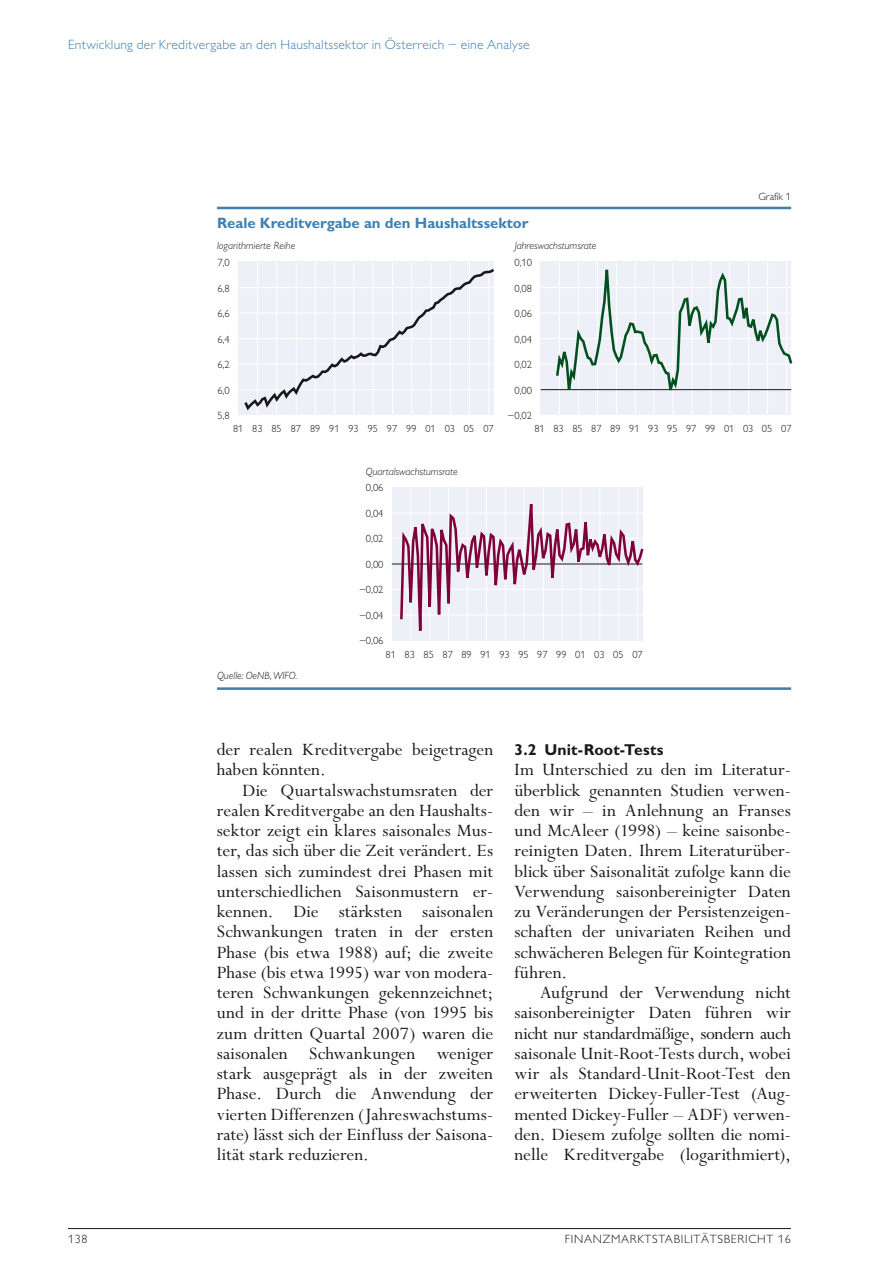
<style>
.page{position:relative;width:893px;height:1263px;background:#fff}
.page>*{position:absolute;margin:0;border:0;box-sizing:border-box;transform-origin:0 0}
.t1{font:19.5px/20.2px "Perpetua";color:#1a171b;text-align:justify}
.t2{font:700 15.75px "Gill Alternate One";letter-spacing:.005em;color:#1a171b}
.t3{font:700 15px "Gill Alternate One";color:#3f80b0}
.t4{font:300 13.5px "Gill Alternate One";letter-spacing:.02em;color:#3f80b0}
.t5{font:300 12px "Gill Alternate One";letter-spacing:.06em;color:#1a171b}
.t6{font:300 10.5px "Gill Alternate One";color:#1a171b}
.t7{font:italic 300 10.5px "Gill Alternate One";color:#1a171b}
.t8{font:300 10.35px "Gill Alternate One";color:#1a171b}
</style>
<div class="page">
<hr style="left:68px;top:1228px;width:723px;height:1px;background:#1a171b">
<hr style="left:217px;top:207px;width:574px;height:2px;background:#3f80b0">
<hr style="left:217px;top:687px;width:574px;height:3px;background:#3f80b0">
<div style="left:238px;top:262px;width:255px;height:153px;background:#edf0f6"></div>
<hr style="left:238px;top:389px;width:255px;height:1px;background:#fff">
<hr style="left:238px;top:364px;width:255px;height:1px;background:#fff">
<hr style="left:238px;top:338px;width:255px;height:1px;background:#fff">
<hr style="left:238px;top:312px;width:255px;height:1px;background:#fff">
<hr style="left:238px;top:287px;width:255px;height:1px;background:#fff">
<hr style="left:257px;top:262px;width:1px;height:153px;background:#fff">
<hr style="left:276px;top:262px;width:1px;height:153px;background:#fff">
<hr style="left:296px;top:262px;width:1px;height:153px;background:#fff">
<hr style="left:315px;top:262px;width:1px;height:153px;background:#fff">
<hr style="left:334px;top:262px;width:1px;height:153px;background:#fff">
<hr style="left:353px;top:262px;width:1px;height:153px;background:#fff">
<hr style="left:373px;top:262px;width:1px;height:153px;background:#fff">
<hr style="left:392px;top:262px;width:1px;height:153px;background:#fff">
<hr style="left:411px;top:262px;width:1px;height:153px;background:#fff">
<hr style="left:430px;top:262px;width:1px;height:153px;background:#fff">
<hr style="left:450px;top:262px;width:1px;height:153px;background:#fff">
<hr style="left:469px;top:262px;width:1px;height:153px;background:#fff">
<hr style="left:488px;top:262px;width:1px;height:153px;background:#fff">
<svg style="left:244px;top:266px;width:250px;height:147px"></svg>
<div style="left:541px;top:262px;width:250px;height:153px;background:#edf0f6"></div>
<hr style="left:541px;top:364px;width:250px;height:1px;background:#fff">
<hr style="left:541px;top:338px;width:250px;height:1px;background:#fff">
<hr style="left:541px;top:312px;width:250px;height:1px;background:#fff">
<hr style="left:541px;top:287px;width:250px;height:1px;background:#fff">
<hr style="left:559px;top:262px;width:1px;height:153px;background:#fff">
<hr style="left:578px;top:262px;width:1px;height:153px;background:#fff">
<hr style="left:597px;top:262px;width:1px;height:153px;background:#fff">
<hr style="left:616px;top:262px;width:1px;height:153px;background:#fff">
<hr style="left:635px;top:262px;width:1px;height:153px;background:#fff">
<hr style="left:654px;top:262px;width:1px;height:153px;background:#fff">
<hr style="left:673px;top:262px;width:1px;height:153px;background:#fff">
<hr style="left:691px;top:262px;width:1px;height:153px;background:#fff">
<hr style="left:710px;top:262px;width:1px;height:153px;background:#fff">
<hr style="left:729px;top:262px;width:1px;height:153px;background:#fff">
<hr style="left:748px;top:262px;width:1px;height:153px;background:#fff">
<hr style="left:767px;top:262px;width:1px;height:153px;background:#fff">
<hr style="left:786px;top:262px;width:1px;height:153px;background:#fff">
<hr style="left:541px;top:389px;width:250px;height:1px;background:#1a171b">
<svg style="left:554px;top:261px;width:239px;height:130px"></svg>
<div style="left:392px;top:487px;width:250px;height:153px;background:#edf0f6"></div>
<hr style="left:392px;top:615px;width:250px;height:1px;background:#fff">
<hr style="left:392px;top:589px;width:250px;height:1px;background:#fff">
<hr style="left:392px;top:538px;width:250px;height:1px;background:#fff">
<hr style="left:392px;top:512px;width:250px;height:1px;background:#fff">
<hr style="left:392px;top:564px;width:250px;height:1px;background:#1a171b">
<svg style="left:399px;top:487px;width:246px;height:203px"></svg>
<p class="t4" style="left:68px;top:37px;width:463px">Entwicklung der Kreditvergabe an den H aushaltssektor in Österreich – eine Analyse</p>
<p class="t3" style="left:217px;top:214px;width:313px">Reale Kreditvergabe an den Haushaltssektor</p>
<p class="t7" style="left:217px;top:240px;width:80px">logarithmierte Reihe</p>
<p class="t6" style="left:217px;top:257px;width:14px">7,0</p>
<p class="t6" style="left:217px;top:282px;width:14px">6,8</p>
<p class="t6" style="left:217px;top:308px;width:14px">6,6</p>
<p class="t6" style="left:217px;top:333px;width:14px">6,4</p>
<p class="t6" style="left:217px;top:359px;width:14px">6,2</p>
<p class="t6" style="left:217px;top:384px;width:14px">6,0</p>
<p class="t6" style="left:217px;top:410px;width:14px">5,8</p>
<p class="t7" style="left:515px;top:240px;width:83px">Jahreswachstumsrate</p>
<p class="t6" style="left:514px;top:257px;width:19px">0,10</p>
<p class="t6" style="left:514px;top:282px;width:19px">0,08</p>
<p class="t6" style="left:514px;top:308px;width:19px">0,06</p>
<p class="t6" style="left:514px;top:333px;width:19px">0,04</p>
<p class="t6" style="left:514px;top:359px;width:19px">0,02</p>
<p class="t6" style="left:514px;top:384px;width:19px">0,00</p>
<p class="t6" style="left:508px;top:410px;width:26px">–0,02</p>
<p class="t6" style="left:758px;top:191px;width:34px">Grafik 1</p>
<p class="t8" style="left:233px;top:423px;width:262px">81 83 85 87 89 91 93 95 97 99 01 03 05 07</p>
<p class="t8" style="left:534px;top:423px;width:259px">81 83 85 87 89 91 93 95 97 99 01 03 05 07</p>
<p class="t7" style="left:366px;top:465px;width:93px">Quartalswachstumsrate</p>
<p class="t6" style="left:366px;top:482px;width:19px">0,06</p>
<p class="t6" style="left:366px;top:507px;width:19px">0,04</p>
<p class="t6" style="left:366px;top:533px;width:19px">0,02</p>
<p class="t6" style="left:366px;top:558px;width:19px">0,00</p>
<p class="t6" style="left:359px;top:584px;width:26px">–0,02</p>
<p class="t6" style="left:359px;top:609px;width:26px">–0,04</p>
<p class="t6" style="left:359px;top:635px;width:26px">–0,06</p>
<p class="t7" style="left:217px;top:669px;width:82px">Quelle: OeNB,WIFO.</p>
<p class="t8" style="left:386px;top:648px;width:259px">81 83 85 87 89 91 93 95 97 99 01 03 05 07</p>
<p class="t1" style="left:217px;top:740px;width:278px">der realen Kreditvergabe beigetragen haben könnten.</p>
<p class="t1" style="left:217px;top:781px;width:278px;text-indent:26px">Die Quartalswachstumsraten der realen Kreditvergabe an den Haushalts&shy;sektor zeigt ein klares saisonales Mus&shy;ter, das sich über die Zeit verändert. Es lassen sich zumindest drei Phasen mit unterschiedlichen Saisonmustern er&shy;kennen. Die stärksten saisonalen Schwankungen traten in der ersten Phase (bis etwa 1988) auf; die zweite Phase (bis etwa 1995) war von modera&shy;teren Schwankungen gekennzeichnet; und in der dritte Phase (von 1995 bis zum dritten Quartal 2007) waren die saisonalen Schwankungen weniger stark ausgeprägt als in der zweiten Phase. Durch die Anwendung der vierten Differenzen (Jahreswachstums&shy;rate) lässt sich der Einfluss der Saisona&shy;lität stark reduzieren.</p>
<p class="t2" style="left:514px;top:740px;width:150px">3.2 Unit-Root-Tests</p>
<p class="t1" style="left:514px;top:760px;width:278px">Im Unterschied zu den im Literatur&shy;überblick genannten Studien verwen&shy;den wir – in Anlehnung an Franses und McAleer (1998) – keine saisonbe&shy;reinigten Daten. Ihrem Literaturüber&shy;blick über Saisonalität zufolge kann die Verwendung saisonbereinigter Daten zu Veränderungen der Persistenzeigen&shy;schaften der univariaten Reihen und schwächeren Belegen für Kointegration führen.</p>
<p class="t1" style="left:514px;top:983px;width:278px;text-indent:26px">Aufgrund der Verwendung nicht saisonbereinigter Daten führen wir nicht nur standardmäßige, sondern auch saisonale Unit-Root-Tests durch, wobei wir als Standard-Unit-Root-Test den erweiterten Dickey-Fuller-Test (Aug&shy;mented Dickey-Fuller – ADF) verwen&shy;den. Diesem zufolge sollten die nomi&shy;nelle Kreditvergabe (logarithmiert),</p>
<p class="t5" style="left:68px;top:1232px;width:21px">138</p>
<p class="t5" style="left:565px;top:1232px;width:227px">FINANzmarktstabilitätsbericht 16</p>
</div>
